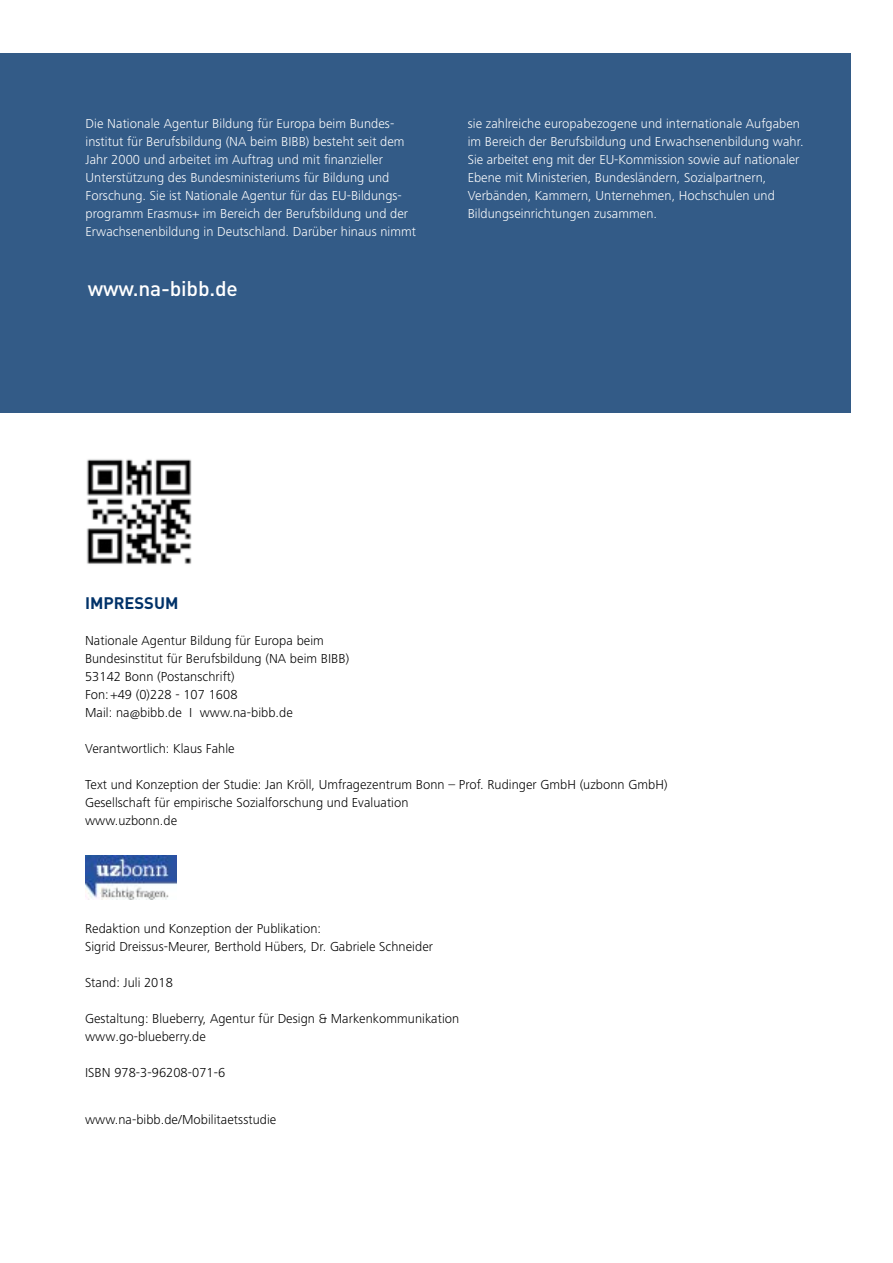
<style>
.page{position:relative;width:893px;height:1263px;background:#fff}
.page>*{position:absolute;margin:0;border:0;box-sizing:border-box;transform-origin:0 0}
.t1{font:500 21px "DIN";letter-spacing:-.01em;color:#fff}
.t2{font:700 16.5px "DIN";color:#003269}
.t3{font:300 13.5px/18px "Frutiger Next LT";letter-spacing:.005em;color:#fff}
.t4{font:300 13.5px/18px "Frutiger Next LT";letter-spacing:.005em;color:#000}
</style>
<div class="page">
<div style="left:0;top:53px;width:850px;height:359px;background:#335b87"></div>
<img style="left:86px;top:459px;width:106px;height:105px">
<img style="left:85px;top:856px;width:92px;height:44px">
<p class="t3" style="left:86px;top:115px;width:332px">Die Nationale Agentur Bildung für Europa beim Bundes&shy;institut für Berufsbildung (NA beim BIBB) besteht seit dem Jahr 2000 und arbeitet im Auftrag und mit finanzieller Unterstützung des Bundesministeriums für Bildung und Forschung. Sie ist Nationale Agentur für das EU-Bildungs&shy;programm Erasmus+ im Bereich der Berufsbildung und der Erwachsenenbildung in Deutschland. Darüber hinaus nimmt</p>
<p class="t3" style="left:468px;top:115px;width:337px">sie zahlreiche europabezogene und internationale Aufgaben im Bereich der Berufsbildung und Erwachsenenbildung wahr.<br>Sie arbeitet eng mit der EU-Kommission sowie auf nationaler Ebene mit Ministerien, Bundesländern, Sozialpartnern, Verbänden, Kammern, Unternehmen, Hochschulen und Bildungseinrichtungen zusammen.</p>
<h1 class="t1" style="left:88px;top:275px;width:152px">www.na-bibb.de</h1>
<p class="t2" style="left:85px;top:592px;width:95px">IMPRESSUM</p>
<p class="t4" style="left:85px;top:632px;width:266px">Nationale Agentur Bildung für Europa beim Bundesinstitut für Berufsbildung (NA beim BIBB)<br>53142 Bonn (Postanschrift)<br>Fon:+49 (0)228 - 107 1608<br>Mail: na@bibb.de I www.na-bibb.de</p>
<p class="t4" style="left:85px;top:740px;width:151px">Verantwortlich: Klaus Fahle</p>
<p class="t4" style="left:85px;top:776px;width:584px">Text und Konzeption der Studie: Jan Kröll, Umfragezentrum Bonn – Prof. Rudinger GmbH (uzbonn GmbH)<br>Gesellschaft für empirische Sozialforschung und Evaluation<br>www.uzbonn.de</p>
<p class="t4" style="left:85px;top:920px;width:349px">Redaktion und Konzeption der Publikation:<br>Sigrid Dreissus-Meurer, Berthold Hübers, Dr. Gabriele Schneider</p>
<p class="t4" style="left:85px;top:974px;width:89px">Stand: Juli 2018</p>
<p class="t4" style="left:85px;top:1010px;width:376px">Gestaltung: Blueberry, Agentur für Design &amp; Markenkommunikation www.go-blueberry.de</p>
<p class="t4" style="left:85px;top:1064px;width:142px">ISBN 978-3-96208-071-6</p>
<p class="t4" style="left:85px;top:1110px;width:193px">www.na-bibb.de/Mobilitaetsstudie</p>
</div>
